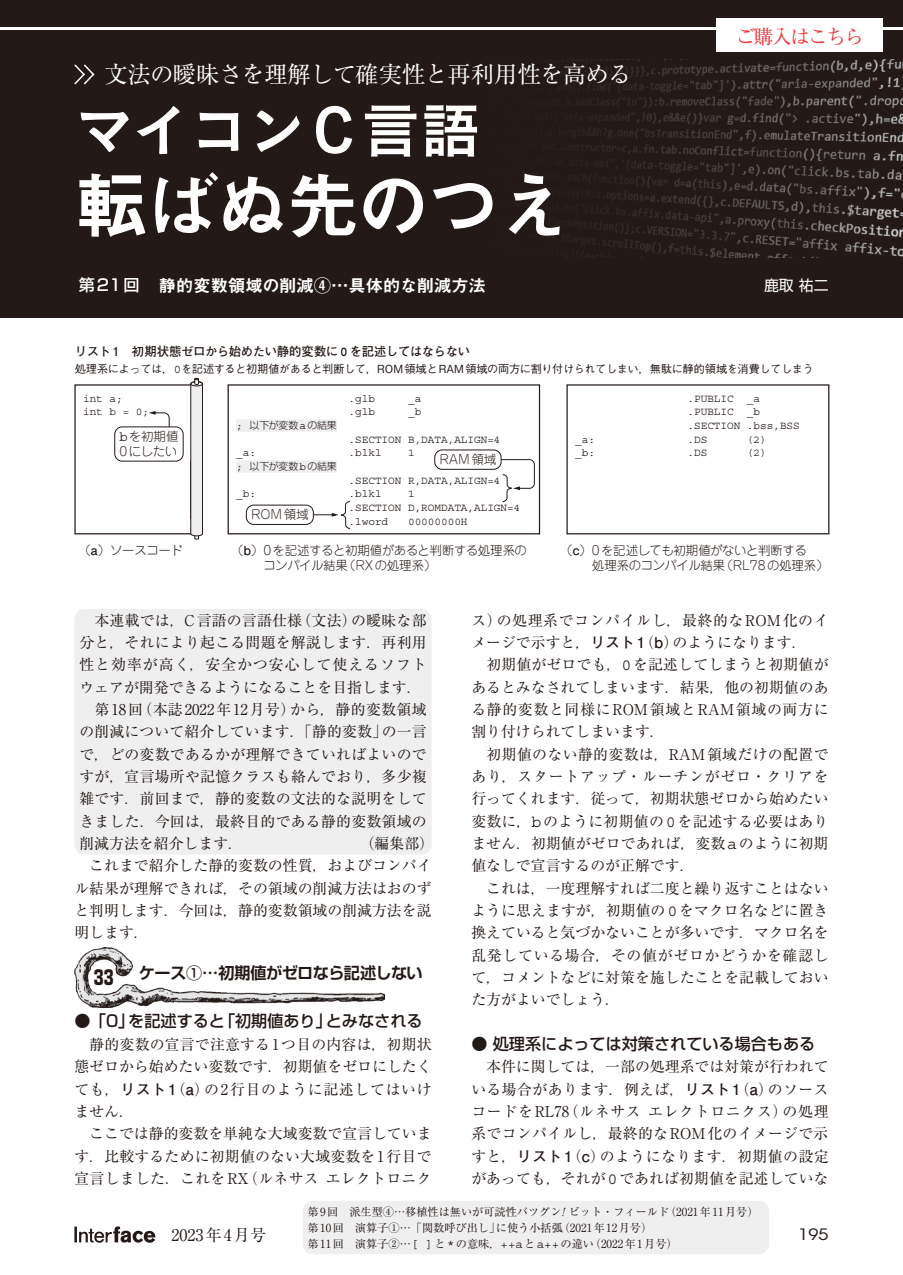
<style>
.page{position:relative;width:903px;height:1275px;background:#fff}
.page>*{position:absolute;margin:0;border:0;box-sizing:border-box;transform-origin:0 0}
.t1{font:73.15px "Midashi Go Pro MB31";letter-spacing:-.035em;color:#fff}
.t2{font:59.5px "Koburina Go Std W6";letter-spacing:-.02em;color:#fff}
.t3{font:23.45px "Ryumin Pro";letter-spacing:-.035em;color:#fff}
.t4{font:19.78px "Ryumin Pr 6 N";letter-spacing:-.09em;color:#ee383d}
.t5{font:700 19.78px "Shin Go Pro";color:#231916}
.t6{font:17.32px "Midashi Go Pro MB31";color:#fff}
.t7{font:500 16.1px "Shin Go Pro";color:#231916}
.t8{font:700 16.1px "Shin Go Pro De";letter-spacing:-.035em;color:#231916}
.t9{font:16.1px "Ryumin Pro";color:#231916}
.t10{font:15.58px "ITC Avant Garde Std";color:#231916;scale:1.11 1}
.t11{font:14.88px/22.4px "Ryumin Pro";letter-spacing:.01em;color:#231916}
.t12{font:14.88px/22.4px "Ryumin Pro";letter-spacing:.04em;color:#231916}
.t13{font:14.88px "Shin Go Pro";color:#fff}
.t14{font:300 12.42px/14.9px "Jun 101 Pro";letter-spacing:-.035em;color:#231916}
.t15{font:700 12.42px "Futo Go B101 Pro";letter-spacing:-.035em;color:#231916}
.t16{font:11.2px/16.1px "Ryumin Pro";color:#231916}
.t17{font:500 11.2px "Gothic BBB Pro";letter-spacing:-.035em;color:#231916}
.t18{font:11.03px/13.7px "Courier Std";color:#231916}
.t19{font:300 9.97px "Shin Go Pro";letter-spacing:-.02em;color:#231916}
.s1{font-family:"Shin Go Pro";font-weight:500;font-size:16.1px}
.s2{font-family:"Courier Std";font-size:13.83px}
.s3{font-family:"Courier Std";font-weight:400;font-size:12.42px}
.s4{font-family:"Courier Std";font-weight:400;font-size:11.03px}
.s5{font-family:"Courier Std";font-weight:400;font-size:13.83px}
.s6{font-family:"Futo Go B101 Pro";font-weight:700}
.s7{font-family:"Courier Std";font-size:16.45px}
.s8{font-style:italic}
.s9{font-family:"Courier Std";font-size:12.42px}
</style>
<div class="page">
<svg style="left:74px;top:1226px;width:81px;height:17px"></svg>
<div style="left:0;top:0;width:903px;height:313px;background:#231916"></div>
<hr style="left:0;top:313px;width:903px;height:4px;background:#231916">
<div style="left:74px;top:609px;width:358px;height:245px;background:#efeff0;border-radius:10px"></div>
<img style="left:74px;top:947px;width:311px;height:60px">
<img style="left:582px;top:60px;width:321px;height:198px">
<hr style="left:0;top:27px;width:903px;height:3px;background:#fff">
<div style="left:303px;top:1201px;width:466px;height:53px;background:#efeff0;border-radius:10px"></div>
<div style="left:74px;top:384px;width:124px;height:150px;border:1px solid #231916"></div>
<svg style="left:190px;top:378px;width:13px;height:162px"></svg>
<div style="left:566px;top:384px;width:263px;height:150px;border:1px solid #231916"></div>
<svg style="left:141px;top:411px;width:29px;height:16px"></svg>
<div style="left:114px;top:427px;width:69px;height:34px;border:1px solid #231916;border-radius:7px"></div>
<div style="left:236px;top:419px;width:101px;height:13px;background:#efeff0"></div>
<div style="left:236px;top:460px;width:101px;height:13px;background:#efeff0"></div>
<div style="left:228px;top:384px;width:312px;height:150px;border:1px solid #231916"></div>
<hr style="left:268px;top:514px;width:67px;height:1px;background:#231916">
<div style="left:246px;top:505px;width:67px;height:19px;background:#fff;border-radius:7px"></div>
<div style="left:246px;top:505px;width:68px;height:20px;border:1px solid #231916;border-radius:7px"></div>
<svg style="left:332px;top:501px;width:19px;height:28px"></svg>
<svg style="left:496px;top:459px;width:39px;height:43px"></svg>
<div style="left:435px;top:450px;width:66px;height:19px;background:#fff;border-radius:7px"></div>
<div style="left:434px;top:450px;width:67px;height:20px;border:1px solid #231916;border-radius:7px"></div>
<svg style="left:74px;top:64px;width:21px;height:21px"></svg>
<div style="left:716px;top:18px;width:167px;height:34px;background:#fff"></div>
<h3 class="t3" style="left:104px;top:56px;width:529px">文法の曖昧さを理解して確実性と再利用性を高める</h3>
<h3 class="t4" style="left:736px;top:21px;width:130px">ご購入はこちら</h3>
<h2 class="t2" style="left:74px;top:85px;width:407px">マイコンC言語</h2>
<h1 class="t1" style="left:74px;top:147px;width:498px">転ばぬ先のつえ</h1>
<p class="t6" style="left:79px;top:271px;width:409px"><span class="s1">第21回</span> 静的変数領域の削減④…具体的な削減方法</p>
<p class="t13" style="left:764px;top:273px;width:66px">鹿取 祐二</p>
<p class="t15" style="left:75px;top:341px;width:397px">リスト 1　初期状態ゼロから始めたい静的変数に <span class="s2">0</span> を記述してはならない</p>
<p class="t17" style="left:75px;top:360px;width:740px">処理系によっては，<span class="s3">0</span>を記述すると初期値があると判断して，ROM 領域と RAM 領域の両方に割り付けられてしまい，無駄に静的領域を消費してしまう</p>
<p class="t18" style="left:83px;top:392px;width:68px">int a;<br>int b = 0;</p>
<p class="t18" style="left:349px;top:392px;width:28px">.glb</p>
<p class="t18" style="left:408px;top:392px;width:15px">_a</p>
<p class="t18" style="left:349px;top:405px;width:28px">.glb</p>
<p class="t18" style="left:408px;top:405px;width:15px">_b</p>
<p class="t18" style="left:687px;top:392px;width:114px">.PUBLIC _a .PUBLIC _b .SECTION .bss,BSS</p>
<p class="t19" style="left:236px;top:417px;width:102px"><span class="s4">;</span> 以下が変数<span class="s4">a</span>の結果</p>
<p class="t14" style="left:119px;top:428px;width:60px"><span class="s5">b</span>を初期値<br>0 にしたい</p>
<p class="t18" style="left:575px;top:432px;width:21px">_a:</p>
<p class="t18" style="left:687px;top:432px;width:21px">.DS</p>
<p class="t18" style="left:747px;top:432px;width:21px">(2)</p>
<p class="t18" style="left:575px;top:446px;width:21px">_b:</p>
<p class="t18" style="left:687px;top:446px;width:21px">.DS</p>
<p class="t18" style="left:747px;top:446px;width:21px">(2)</p>
<p class="t18" style="left:349px;top:432px;width:153px">.SECTION B,DATA,ALIGN=4</p>
<p class="t18" style="left:236px;top:446px;width:21px">_a:</p>
<p class="t18" style="left:349px;top:446px;width:35px">.blkl</p>
<p class="t18" style="left:408px;top:446px;width:8px">1</p>
<p class="t19" style="left:236px;top:458px;width:102px"><span class="s4">;</span> 以下が変数<span class="s4">b</span>の結果</p>
<p class="t18" style="left:349px;top:473px;width:153px">.SECTION R,DATA,ALIGN=4</p>
<p class="t18" style="left:236px;top:487px;width:21px">_b:</p>
<p class="t18" style="left:349px;top:487px;width:35px">.blkl</p>
<p class="t14" style="left:439px;top:451px;width:58px">RAM領域</p>
<p class="t18" style="left:349px;top:487px;width:173px;text-indent:59px">1<br>.SECTION D,ROMDATA,ALIGN=4 .lword</p>
<p class="t14" style="left:251px;top:506px;width:59px">ROM領域</p>
<p class="t18" style="left:408px;top:514px;width:61px">00000000H</p>
<p class="t14" style="left:263px;top:542px;width:265px;text-indent:-32px">（<span class="s6">b</span>）0 を記述すると初期値があると判断する処理系のコンパイル結果（RXの処理系）</p>
<p class="t14" style="left:592px;top:542px;width:238px;text-indent:-32px">（<span class="s6">c</span>）0 を記述しても初期値がないと判断する<br>処理系のコンパイル結果（RL78の処理系）</p>
<p class="t14" style="left:78px;top:542px;width:106px">（<span class="s6">a</span>）ソースコード</p>
<p class="t11" style="left:79px;top:608px;width:349px">　本連載では，C言語の言語仕様（文法）の曖昧な部分と，それにより起こる問題を解説します．再利用性と効率が高く，安全かつ安心して使えるソフトウェアが開発できるようになることを目指します．　第18回（本誌2022年12月号）から，静的変数領域の削減について紹介しています．「静的変数」の一言で，どの変数であるかが理解できていればよいのですが，宣言場所や記憶クラスも絡んでおり，多少複雑です．前回まで，静的変数の文法的な説明をしてきました．今回は，最終目的である静的変数領域の削減方法を紹介します．</p>
<p class="t12" style="left:471px;top:608px;width:359px">ス）の処理系でコンパイルし，最終的なROM化のイメージで示すと，<span class="s6">リスト 1</span>（<span class="s6">b</span>）のようになります．</p>
<p class="t11" style="left:471px;top:653px;width:359px;text-indent:15px">初期値がゼロでも，<span class="s7">0</span>を記述してしまうと初期値があるとみなされてしまいます．結果，他の初期値のある静的変数と同様にROM領域とRAM領域の両方に割り付けられてしまいます．<br>　初期値のない静的変数は，RAM領域だけの配置であり，スタートアップ・ルーチンがゼロ・クリアを行ってくれます．従って，初期状態ゼロから始めたい変数に，<span class="s7">b</span>のように初期値の<span class="s7">0</span>を記述する必要はありません．初期値がゼロであれば，変数<span class="s7">a</span>のように初期値なしで宣言するのが正解です．<br>　これは，一度理解すれば二度と繰り返すことはないように思えますが，初期値の<span class="s7">0</span>をマクロ名などに置き換えていると気づかないことが多いです．マクロ名を乱発している場合，その値がゼロかどうかを確認して，コメントなどに対策を施したことを記載しておいた方がよいでしょう．</p>
<p class="t7" style="left:471px;top:1030px;width:345px">● 処理系によっては対策されている場合もある</p>
<p class="t11" style="left:471px;top:1054px;width:359px;text-align:justify;text-indent:15px">本件に関しては，一部の処理系では対策が行われている場合があります．例えば，<span class="s6">リスト1</span>（<span class="s6">a</span>）のソースコードをRL78（ルネサス エレクトロニクス）の処理系でコンパイルし，最終的なROM化のイメージで示すと，<span class="s6">リスト1</span>（<span class="s6">c</span>）のようになります．初期値の設定があっても，それが<span class="s7">0</span>であれば初期値を記述していな</p>
<p class="t11" style="left:74px;top:831px;width:361px;text-indent:285px">（編集部）　これまで紹介した静的変数の性質，およびコンパイル結果が理解できれば，その領域の削減方法はおのずと判明します．今回は，静的変数領域の削減方法を説明します．</p>
<h3 class="t5" style="left:94px;top:961px;width:21px">33</h3>
<p class="t8" style="left:139px;top:960px;width:285px">ケース①…初期値がゼロなら記述しない</p>
<p class="t7" style="left:74px;top:1008px;width:350px">●「0」を記述すると「初期値あり」とみなされる</p>
<p class="t11" style="left:74px;top:1032px;width:359px;text-indent:15px">静的変数の宣言で注意する1つ目の内容は，初期状態ゼロから始めたい変数です．初期値をゼロにしたくても，<span class="s6">リスト1</span>（<span class="s6">a</span>）の2行目のように記述してはいけません．<br>　ここでは静的変数を単純な大域変数で宣言しています．比較するために初期値のない大域変数を1行目で宣言しました．これをRX（ルネサス エレクトロニク</p>
<p class="t16" style="left:308px;top:1203px;width:452px">第9回　派生型④…移植性は無いが可読性バツグン<span class="s8">!</span>ビット・フィールド（2021年11月号）第10回　演算子①…「関数呼び出し」に使う小括弧（2021年12月号）<br>第11回　演算子②…<span class="s9">[ ]</span>と<span class="s9">*</span>の意味，<span class="s9">++a</span>と<span class="s9">a++</span>の違い（2022年1月号）</p>
<p class="t9" style="left:155px;top:1222px;width:112px">　2023年4月号</p>
<p class="t10" style="left:798px;top:1225px;width:29px">195</p>
</div>
